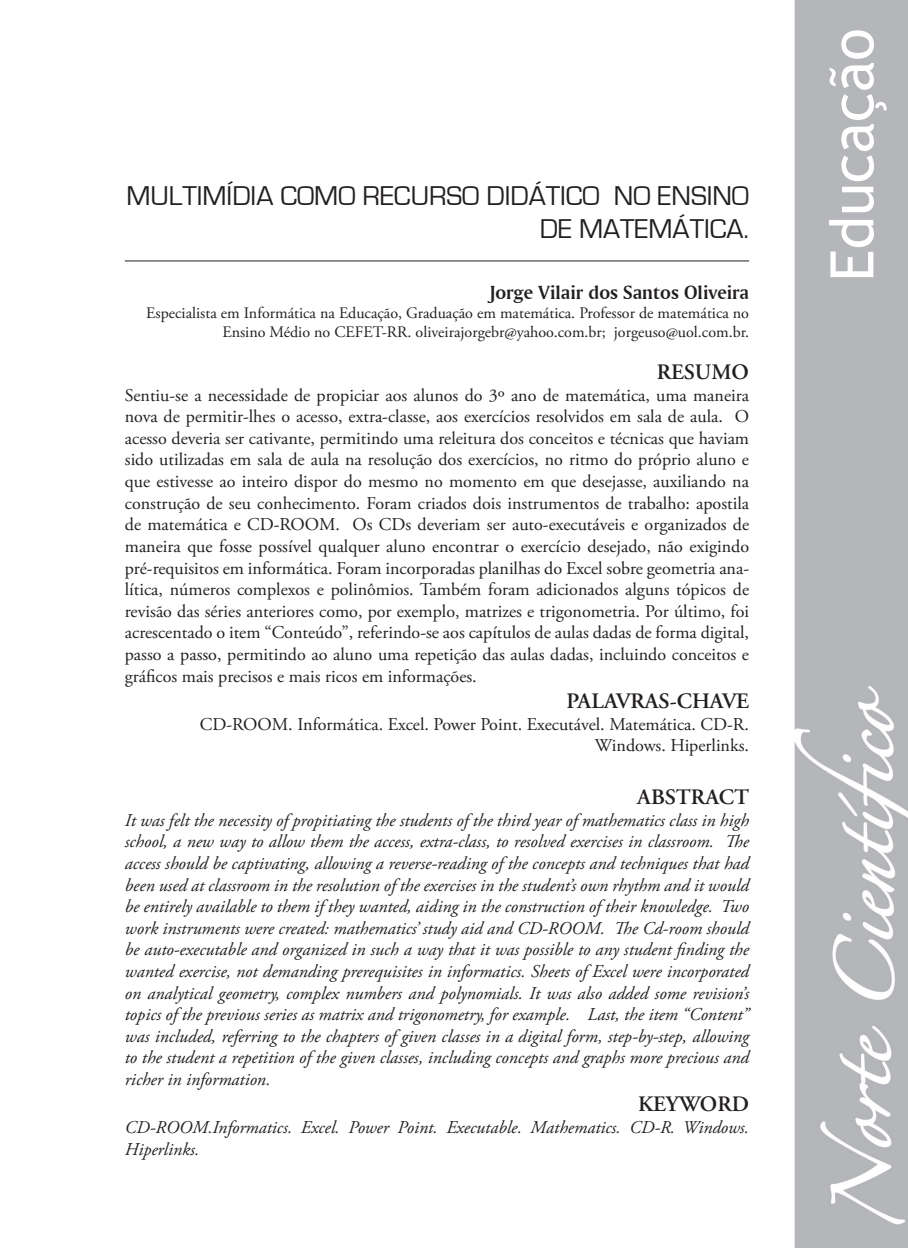
<style>
.page{position:relative;width:908px;height:1248px;background:#fff}
.page>*{position:absolute;margin:0;border:0;box-sizing:border-box;transform-origin:0 0}
.CEFET{font:60px "Trebuchet MS";color:#fff}
.Título_de_Artigo{font:28px/33.6px "Eurostile";color:#231f20;text-align:right}
.Resumo_-_Abstract_-_Título{font:600 22px "Adobe Garamond Pro";color:#231f20}
.Autores{font:20px "Amerigo BT Bold A";color:#231f20}
.Resumo{font:18px/21.6px "Adobe Garamond Pro";color:#231f20;text-align:justify}
.Resumo_-_Abstract{font:italic 18px/21.6px "Adobe Garamond Pro";color:#231f20;text-align:justify}
.Autores_Titulação{font:16px/19.2px "Adobe Garamond Pro";color:#231f20;text-align:right}
</style>
<div class="page">
<img style="left:794px;top:0;width:113px;height:1247px">
<hr style="left:125px;top:260px;width:623px;height:1px;background:#231f20">
<p class="Título_de_Artigo" style="left:126px;top:179px;width:624px">MULTIMÍDIA COMO RECURSO DIDÁTICO NO ENSINO<br>DE MATEMÁTICA.</p>
<p class="Autores" style="left:489px;top:280px;width:260px">Jorge Vilair dos Santos Oliveira</p>
<p class="Autores_Titulação" style="left:146px;top:304px;width:604px">Especialista em Informática na Educação, Graduação em matemática. Professor de matemática no<br>Ensino Médio no CEFET-RR. oliveirajorgebr@yahoo.com.br; jorgeuso@uol.com.br.</p>
<p class="Resumo_-_Abstract_-_Título" style="left:656px;top:359px;width:94px">RESUMO</p>
<p class="Resumo" style="left:125px;top:385px;width:625px">Sentiu-se a necessidade de propiciar aos alunos do 3º ano de matemática, uma maneira nova de permitir-lhes o acesso, extra-classe, aos exercícios resolvidos em sala de aula. O acesso deveria ser cativante, permitindo uma releitura dos conceitos e técnicas que haviam sido utilizadas em sala de aula na resolução dos exercícios, no ritmo do próprio aluno e que estivesse ao inteiro dispor do mesmo no momento em que desejasse, auxiliando na construção de seu conhecimento. Foram criados dois instrumentos de trabalho: apostila de matemática e CD-ROOM. Os CDs deveriam ser auto-executáveis e organizados de maneira que fosse possível qualquer aluno encontrar o exercício desejado, não exigindo pré-requisitos em informática. Foram incorporadas planilhas do Excel sobre geometria ana&shy;lítica, números complexos e polinômios. Também foram adicionados alguns tópicos de revisão das séries anteriores como, por exemplo, matrizes e trigonometria. Por último, foi acrescentado o item “Conteúdo”, referindo-se aos capítulos de aulas dadas de forma digital, passo a passo, permitindo ao aluno uma repetição das aulas dadas, incluindo conceitos e gráficos mais precisos e mais ricos em informações.</p>
<p class="Resumo_-_Abstract_-_Título" style="left:566px;top:688px;width:184px">PALAVRAS-CHAVE</p>
<p class="Resumo" style="left:200px;top:713px;width:550px">CD-ROOM. Informática. Excel. Power Point. Executável. Matemática. CD-R.</p>
<p class="Resumo" style="left:594px;top:735px;width:156px">Windows. Hiperlinks.</p>
<p class="Resumo_-_Abstract_-_Título" style="left:637px;top:784px;width:113px">ABSTRACT</p>
<p class="Resumo_-_Abstract" style="left:125px;top:809px;width:625px">It was felt the necessity of propitiating the students of the third year of mathematics class in high school, a new way to allow them the access, extra-class, to resolved exercises in classroom. The access should be captivating, allowing a reverse-reading of the concepts and techniques that had been used at classroom in the resolution of the exercises in the student’s own rhythm and it would be entirely available to them if they wanted, aiding in the construction of their knowledge. Two work instruments were created: mathematics’ study aid and CD-ROOM. The Cd-room should be auto-executable and organized in such a way that it was possible to any student finding the wanted exercise, not demanding prerequisites in informatics. Sheets of Excel were incorporated on analytical geometry, complex numbers and polynomials. It was also added some revision’s topics of the previous series as matrix and trigonometry, for example. Last, the item “Content” was included, referring to the chapters of given classes in a digital form, step-by-step, allowing to the student a repetition of the given classes, including concepts and graphs more precious and richer in information.</p>
<p class="Resumo_-_Abstract_-_Título" style="left:638px;top:1091px;width:112px">KEYWORD</p>
<p class="Resumo_-_Abstract" style="left:125px;top:1116px;width:625px">CD-ROOM.Informatics. Excel. Power Point. Executable. Mathematics. CD-R. Windows.<br>Hiperlinks.</p>
<p class="CEFET" style="left:816px;top:281px;width:254px;rotate:-90deg">Educação</p>
</div>
